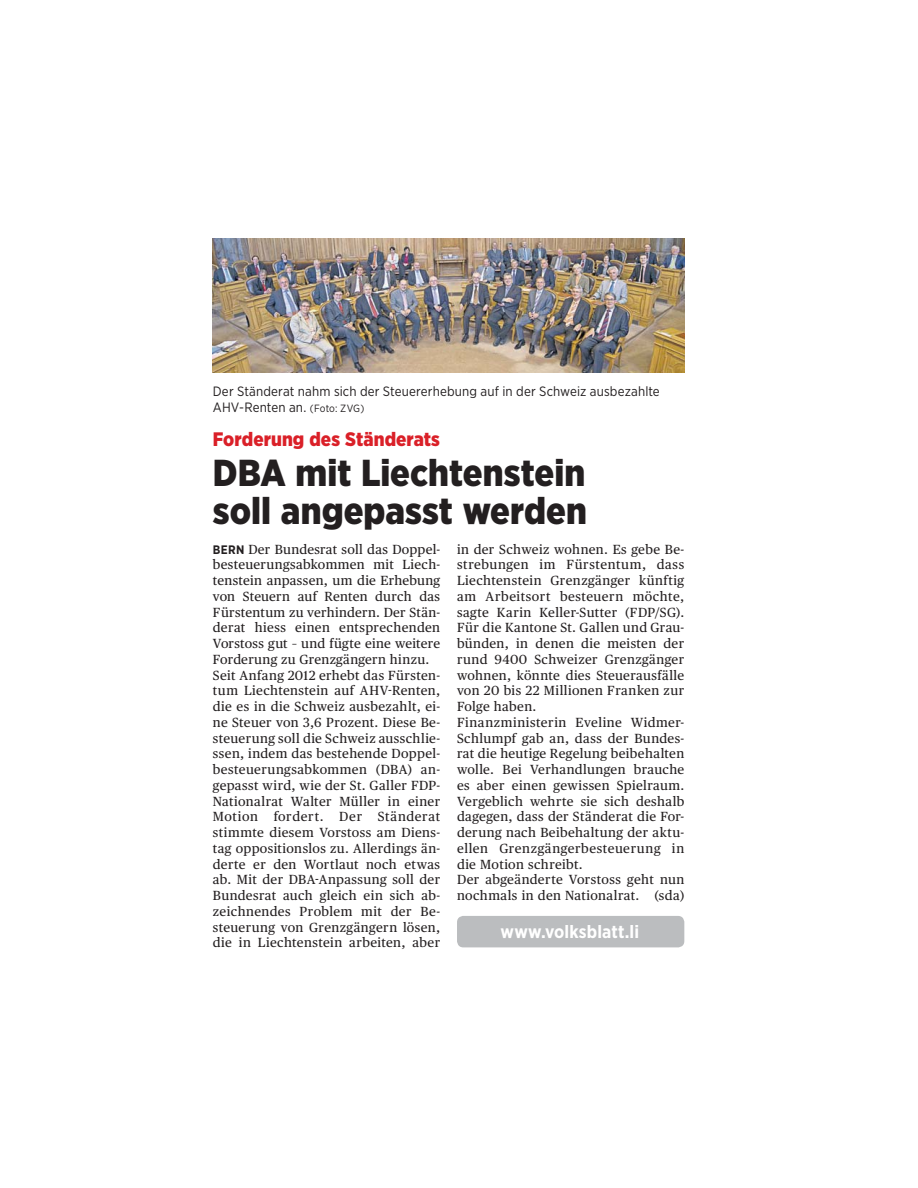
<style>
.page{position:relative;width:918px;height:1188px;background:#fff}
.page>*{position:absolute;margin:0;border:0;box-sizing:border-box;transform-origin:0 0}
.t1{font:900 37.5px/37.5px "Gotham Narrow";color:#231f20}
.t2{font:900 19.5px "Gotham Narrow";letter-spacing:.005em;color:#da2028}
.t3{font:700 18px "Gotham Narrow";letter-spacing:.005em;color:#fff}
.t4{font:13.5px/15.8px "Gotham Narrow";letter-spacing:.01em;color:#231f20}
.t5{font:13.2px/15.8px "Publico Text";letter-spacing:.03em;color:#231f20}
.s1{font-size:10.5px}
.s2{font-family:"Gotham Narrow";font-weight:700;font-size:12.3px}
</style>
<div class="page">
<div style="left:457px;top:916px;width:227px;height:31px;background:#bbbdbf;border-radius:6px"></div>
<img style="left:213px;top:239px;width:471px;height:133px">
<p class="t4" style="left:213px;top:384px;width:448px">Der Ständerat nahm sich der Steuererhebung auf in der Schweiz ausbezahlte<br>AHV-Renten an. <span class="s1">(Foto: ZVG)</span></p>
<h2 class="t2" style="left:213px;top:432px;width:229px">Forderung des Ständerats</h2>
<h1 class="t1" style="left:213px;top:457px;width:376px">DBA mit Liechtenstein soll angepasst werden</h1>
<p class="t5" style="left:213px;top:542px;width:229px"><span class="s2">BERN</span> Der Bundesrat soll das Doppel&shy;besteuerungsabkommen mit Liech&shy;tenstein anpassen, um die Erhebung von Steuern auf Renten durch das Fürstentum zu verhindern. Der Stän&shy;derat hiess einen entsprechenden Vorstoss gut – und fügte eine weitere Forderung zu Grenzgängern hinzu.<br>Seit Anfang 2012 erhebt das Fürsten&shy;tum Liechtenstein auf AHV-Renten, die es in die Schweiz ausbezahlt, ei&shy;ne Steuer von 3,6 Prozent. Diese Be&shy;steuerung soll die Schweiz ausschlie&shy;ssen, indem das bestehende Doppel&shy;besteuerungsabkommen (DBA) an&shy;gepasst wird, wie der St. Galler FDP-Nationalrat Walter Müller in einer Motion fordert. Der Ständerat stimmte diesem Vorstoss am Diens&shy;tag oppositionslos zu. Allerdings än&shy;derte er den Wortlaut noch etwas ab. Mit der DBA-Anpassung soll der Bundesrat auch gleich ein sich ab&shy;zeichnendes Problem mit der Be&shy;steuerung von Grenzgängern lösen, die in Liechtenstein arbeiten, aber</p>
<p class="t5" style="left:457px;top:542px;width:229px">in der Schweiz wohnen. Es gebe Be&shy;strebungen im Fürstentum, dass Liechtenstein Grenzgänger künftig am Arbeitsort besteuern möchte, sagte Karin Keller-Sutter (FDP/SG).<br>Für die Kantone St. Gallen und Grau&shy;bünden, in denen die meisten der rund 9400 Schweizer Grenzgänger wohnen, könnte dies Steuerausfälle von 20 bis 22 Millionen Franken zur Folge haben.<br>Finanzministerin Eveline Widmer-Schlumpf gab an, dass der Bundes&shy;rat die heutige Regelung beibehalten wolle. Bei Verhandlungen brauche es aber einen gewissen Spielraum.<br>Vergeblich wehrte sie sich deshalb dagegen, dass der Ständerat die For&shy;derung nach Beibehaltung der aktu&shy;ellen Grenzgängerbesteuerung in die Motion schreibt.<br>Der abgeänderte Vorstoss geht nun nochmals in den Nationalrat. (sda)</p>
<h3 class="t3" style="left:501px;top:925px;width:140px">www.volksblatt.li</h3>
</div>
